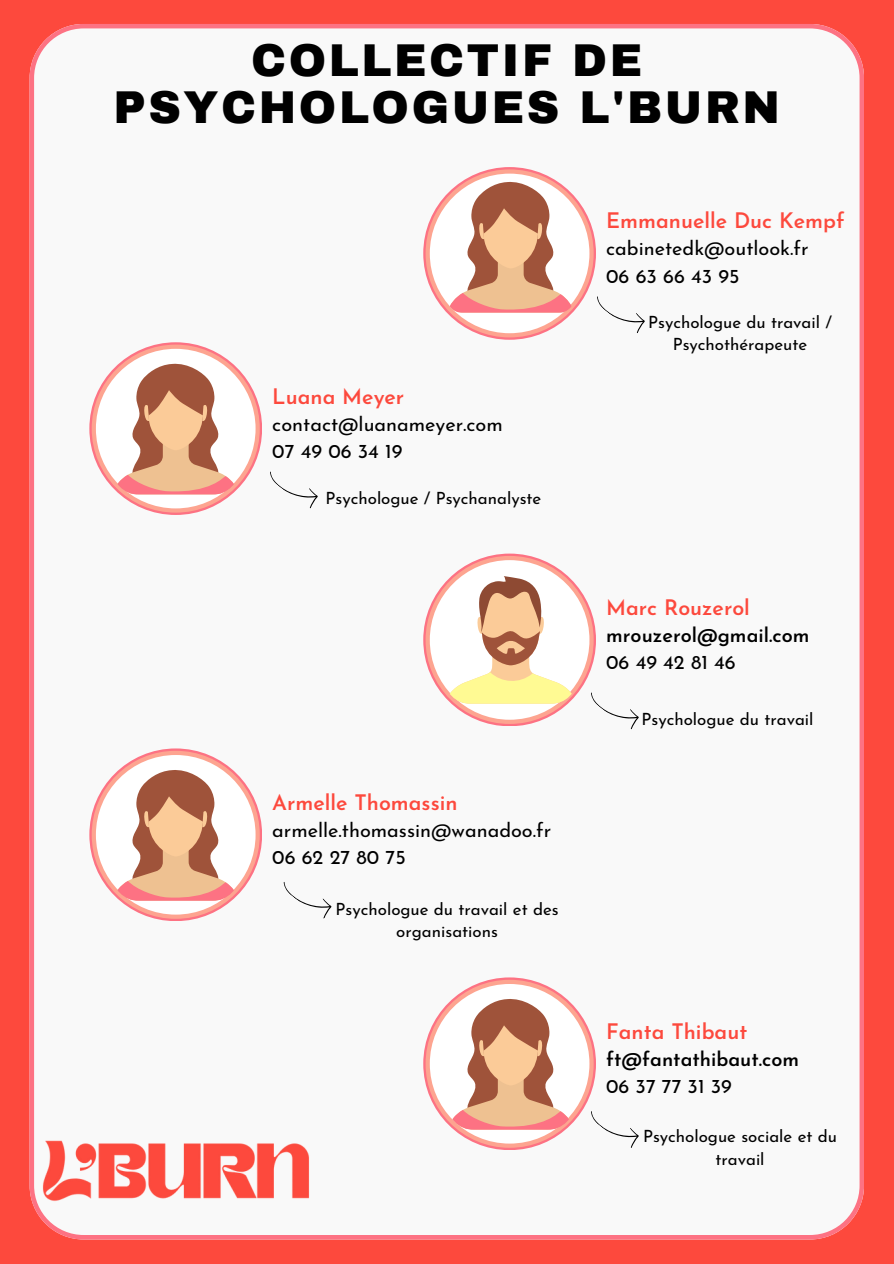
<style>
.page{position:relative;width:894px;height:1264px;background:#fff}
.page>*{position:absolute;margin:0;border:0;box-sizing:border-box;transform-origin:0 0}
.t1{font:900 45px/47.2px "Archivo";letter-spacing:.055em;color:#000;text-align:center}
.t2{font:600 21.3px "Josefin Sans";color:#fd493d}
.t3{font:19.8px/27px "Josefin Sans";color:#000}
.t4{font:600 19.8px/27px "Josefin Sans";color:#000}
.t5{font:16.8px/22.5px "Josefin Sans";color:#000;text-align:center}
.s1{font-weight:400}
</style>
<div class="page">
<div style="left:0;top:0;width:893px;height:1263px;background:#fd493d"></div>
<div style="left:30px;top:24px;width:833px;height:1215px;background:#f9f9f9"></div>
<svg style="left:423px;top:977px;width:173px;height:173px"></svg>
<svg style="left:425px;top:979px;width:168px;height:168px;background:#fda494"></svg>
<img style="left:429px;top:983px;width:160px;height:160px;border-radius:50%">
<svg style="left:89px;top:748px;width:173px;height:173px"></svg>
<svg style="left:92px;top:750px;width:168px;height:168px;background:#fda696"></svg>
<div style="left:96px;top:755px;width:159px;height:159px;background:#fff;border-radius:50%"></div>
<svg style="left:423px;top:553px;width:173px;height:173px"></svg>
<svg style="left:425px;top:556px;width:168px;height:168px;background:#fda696"></svg>
<img style="left:429px;top:560px;width:160px;height:159px;border-radius:50%">
<svg style="left:423px;top:167px;width:173px;height:173px"></svg>
<svg style="left:425px;top:169px;width:168px;height:168px;background:#fda594"></svg>
<div style="left:429px;top:174px;width:160px;height:159px;background:#fff;border-radius:50%"></div>
<div style="left:592px;top:287px;width:55px;height:48px;background:#f9f9f9"></div>
<svg style="left:89px;top:342px;width:173px;height:173px"></svg>
<svg style="left:92px;top:344px;width:168px;height:168px;background:#fda796"></svg>
<div style="left:96px;top:349px;width:159px;height:159px;background:#fff;border-radius:50%"></div>
<div style="left:266px;top:462px;width:54px;height:48px;background:#f9f9f9"></div>
<div style="left:586px;top:683px;width:55px;height:48px;background:#f9f9f9"></div>
<div style="left:279px;top:872px;width:55px;height:48px;background:#f9f9f9"></div>
<div style="left:586px;top:1101px;width:55px;height:49px;background:#f9f9f9"></div>
<svg style="left:112px;top:362px;width:127px;height:132px;background:#e0b4a0"></svg>
<svg style="left:447px;top:181px;width:127px;height:131px;background:#e0b29f"></svg>
<svg style="left:112px;top:768px;width:127px;height:132px;background:#e0b4a0"></svg>
<svg style="left:447px;top:997px;width:127px;height:132px;background:#e0b4a0"></svg>
<svg style="left:444px;top:576px;width:133px;height:127px;background:#f0dabe"></svg>
<img style="left:34px;top:1124px;width:284px;height:92px">
<p class="t1" style="left:113px;top:37px;width:668px">COLLECTIF DE<br>PSYCHOLOGUES L'BURN</p>
<p class="t2" style="left:272px;top:388px;width:133px">Luana Meyer</p>
<p class="t3" style="left:272px;top:412px;width:232px">contact@luanameyer.com<br>07 49 06 34 19</p>
<p class="t5" style="left:325px;top:489px;width:217px">Psychologue / Psychanalyste</p>
<h2 class="t2" style="left:272px;top:793px;width:187px">Armelle Thomassin</h2>
<h2 class="t3" style="left:272px;top:818px;width:280px">armelle.thomassin@wanadoo.fr<br>06 62 27 80 75</h2>
<p class="t5" style="left:335px;top:899px;width:224px">Psychologue du travail et des organisations</p>
<p class="t2" style="left:606px;top:212px;width:240px">Emmanuelle Duc Kempf</p>
<p class="t3" style="left:606px;top:237px;width:204px">cabinetedk@outlook.fr<br>06 63 66 43 95</p>
<p class="t5" style="left:648px;top:312px;width:185px">Psychologue du travail /<br>Psychothérapeute</p>
<h2 class="t2" style="left:606px;top:599px;width:145px">Marc Rouzerol</h2>
<h2 class="t4" style="left:606px;top:623px;width:205px">mrouzerol@gmail.com<br><span class="s1">06 49 42 81 46</span></h2>
<p class="t5" style="left:641px;top:710px;width:173px">Psychologue du travail</p>
<p class="t2" style="left:606px;top:1022px;width:142px">Fanta Thibaut</p>
<p class="t4" style="left:606px;top:1047px;width:194px">ft@fantathibaut.com<br><span class="s1">06 37 77 31 39</span></p>
<p class="t5" style="left:642px;top:1126px;width:195px">Psychologue sociale et du travail</p>
</div>
